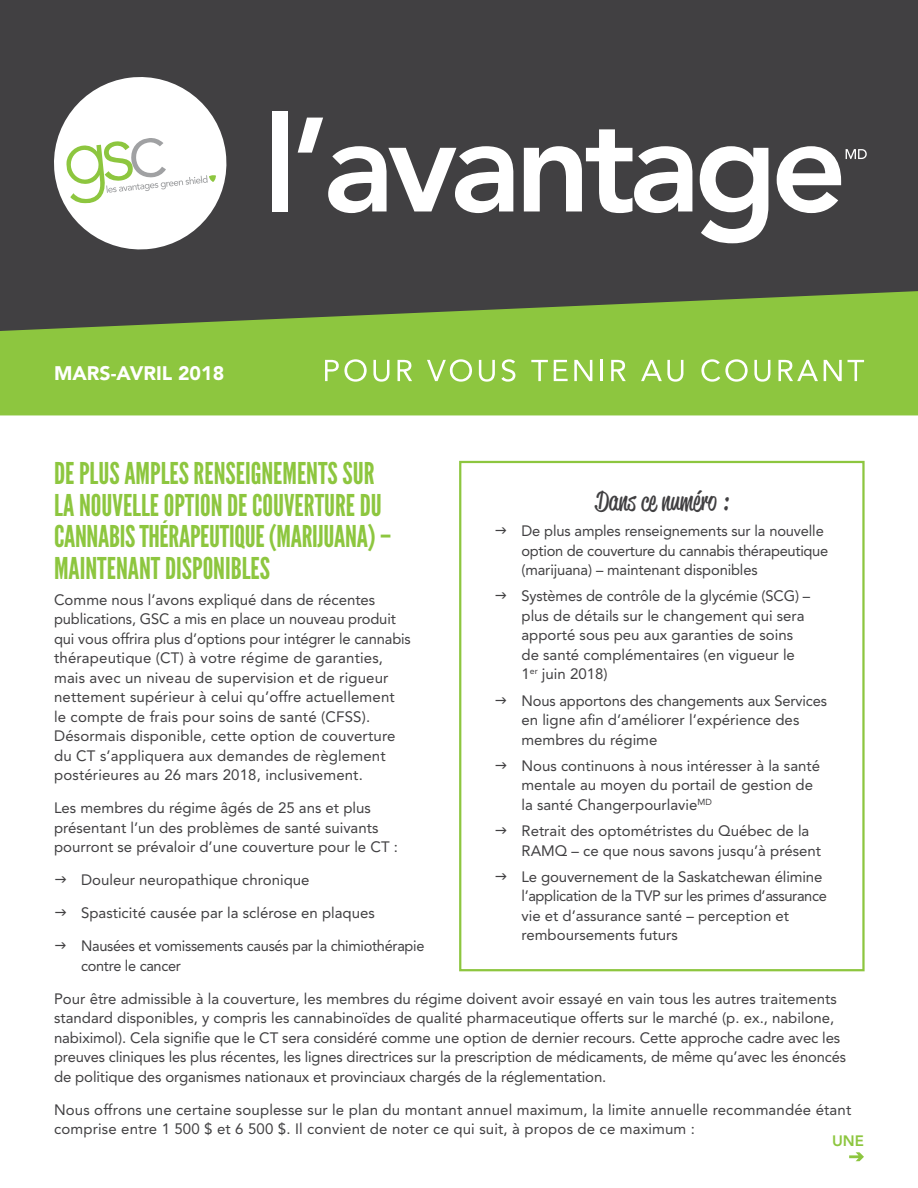
<style>
.page{position:relative;width:918px;height:1188px;background:#fff}
.page>*{position:absolute;margin:0;border:0;box-sizing:border-box;transform-origin:0 0}
.t1{font:30px/31.5px "League Gothic";color:#8dc63f}
.t2{font:27px "Reklame Script";color:#414042}
.t3{font:900 19.5px "Avenir LT Std";color:#fff}
.t4{font:15px/19.5px "Avenir LT Std";color:#414042}
.t5{font:15px/19.5px "Avenir LT Std";letter-spacing:-.02em;color:#414042}
.t6{font:800 15px "Avenir LT Std";color:#8dc63f}
</style>
<div class="page">
<div style="left:0;top:0;width:918px;height:291px;background:#414042"></div>
<svg style="left:0;top:291px;width:918px;height:124px;background:#7fae3f"></svg>
<div style="left:459px;top:461px;width:406px;height:510px;border:2px solid #8dc63f"></div>
<svg style="left:849px;top:1152px;width:15px;height:10px"></svg>
<svg style="left:325px;top:359px;width:42px;height:23px"></svg>
<svg style="left:373px;top:360px;width:16px;height:22px"></svg>
<svg style="left:398px;top:360px;width:14px;height:21px"></svg>
<svg style="left:427px;top:359px;width:45px;height:23px"></svg>
<svg style="left:479px;top:360px;width:16px;height:22px"></svg>
<svg style="left:501px;top:359px;width:14px;height:23px"></svg>
<svg style="left:531px;top:360px;width:17px;height:21px"></svg>
<svg style="left:554px;top:360px;width:14px;height:21px"></svg>
<svg style="left:574px;top:360px;width:18px;height:21px"></svg>
<hr style="left:601px;top:360px;width:2px;height:21px;background:#fff">
<svg style="left:611px;top:360px;width:15px;height:21px"></svg>
<svg style="left:641px;top:360px;width:42px;height:22px"></svg>
<svg style="left:701px;top:359px;width:47px;height:23px"></svg>
<svg style="left:754px;top:360px;width:16px;height:22px"></svg>
<svg style="left:778px;top:360px;width:40px;height:21px"></svg>
<svg style="left:824px;top:360px;width:18px;height:21px"></svg>
<svg style="left:848px;top:360px;width:16px;height:21px"></svg>
<svg style="left:49px;top:72px;width:183px;height:183px"></svg>
<div style="left:272px;top:111px;width:16px;height:100px;background:#fff"></div>
<svg style="left:298px;top:118px;width:215px;height:95px"></svg>
<svg style="left:524px;top:129px;width:168px;height:84px"></svg>
<svg style="left:700px;top:146px;width:68px;height:97px"></svg>
<svg style="left:777px;top:146px;width:90px;height:67px"></svg>
<h3 class="t3" style="left:54px;top:362px;width:172px">MARS-AVRIL 2018</h3>
<h1 class="t1" style="left:54px;top:458px;width:339px">DE PLUS AMPLES RENSEIGNEMENTS SUR LA NOUVELLE OPTION DE COUVERTURE DU CANNABIS THÉRAPEUTIQUE (MARIJUANA)– MAINTENANT DISPONIBLES</h1>
<p class="t4" style="left:54px;top:590px;width:358px">Comme nous l’avons expliqué dans de récentes publications, GSC a mis en place un nouveau produit qui vous offrira plus d’options pour intégrer le cannabis thérapeutique (CT) à votre régime de garanties, mais avec un niveau de supervision et de rigueur nettement supérieur à celui qu’offre actuellement<br>le compte de frais pour soins de santé (CFSS).<br>Désormais disponible, cette option de couverture du CT s’appliquera aux demandes de règlement postérieures au 26 mars 2018, inclusivement.</p>
<p class="t4" style="left:54px;top:798px;width:345px">Les membres du régime âgés de 25 ans et plus présentant l’un des problèmes de santé suivants pourront se prévaloir d’une couverture pour le CT :</p>
<p class="t4" style="left:81px;top:870px;width:230px">Douleur neuropathique chronique</p>
<p class="t4" style="left:81px;top:903px;width:295px">Spasticité causée par la sclérose en plaques</p>
<p class="t5" style="left:81px;top:936px;width:345px">Nausées et vomissements causés par la chimiothérapie contre le cancer</p>
<p class="t4" style="left:54px;top:989px;width:793px">Pour être admissible à la couverture, les membres du régime doivent avoir essayé en vain tous les autres traitements standard disponibles, y compris les cannabinoïdes de qualité pharmaceutique offerts sur le marché (p. ex., nabilone, nabiximol). Cela signifie que le CT sera considéré comme une option de dernier recours. Cette approche cadre avec les preuves cliniques les plus récentes, les lignes directrices sur la prescription de médicaments, de même qu’avec les énoncés de politique des organismes nationaux et provinciaux chargés de la réglementation.</p>
<p class="t4" style="left:54px;top:1100px;width:799px">Nous offrons une certaine souplesse sur le plan du montant annuel maximum, la limite annuelle recommandée étant comprise entre 1 500 $ et 6 500 $. Il convient de noter ce qui suit, à propos de ce maximum :</p>
<h2 class="t2" style="left:596px;top:482px;width:135px">Dans ce numéro :</h2>
<p class="t4" style="left:522px;top:521px;width:308px">De plus amples renseignements sur la nouvelle option de couverture du cannabis thérapeutique (marijuana) – maintenant disponibles</p>
<p class="t4" style="left:522px;top:587px;width:290px">Systèmes de contrôle de la glycémie (SCG) – plus de détails sur le changement qui sera apporté sous peu aux garanties de soins de santé complémentaires (en vigueur le 1<sup>er</sup> juin 2018)</p>
<p class="t4" style="left:522px;top:691px;width:307px">Nous apportons des changements aux Services en ligne afin d’améliorer l’expérience des membres du régime</p>
<p class="t4" style="left:522px;top:756px;width:300px">Nous continuons à nous intéresser à la santé mentale au moyen du portail de gestion de la santé Changerpourlavie<sup>MD</sup></p>
<p class="t4" style="left:522px;top:821px;width:301px">Retrait des optométristes du Québec de la<br>RAMQ – ce que nous savons jusqu’à présent</p>
<p class="t4" style="left:522px;top:867px;width:307px">Le gouvernement de la Saskatchewan élimine l’application de la TVP sur les primes d’assurance vie et d’assurance santé – perception et remboursements futurs</p>
<p class="t6" style="left:832px;top:1132px;width:33px">UNE</p>
</div>
